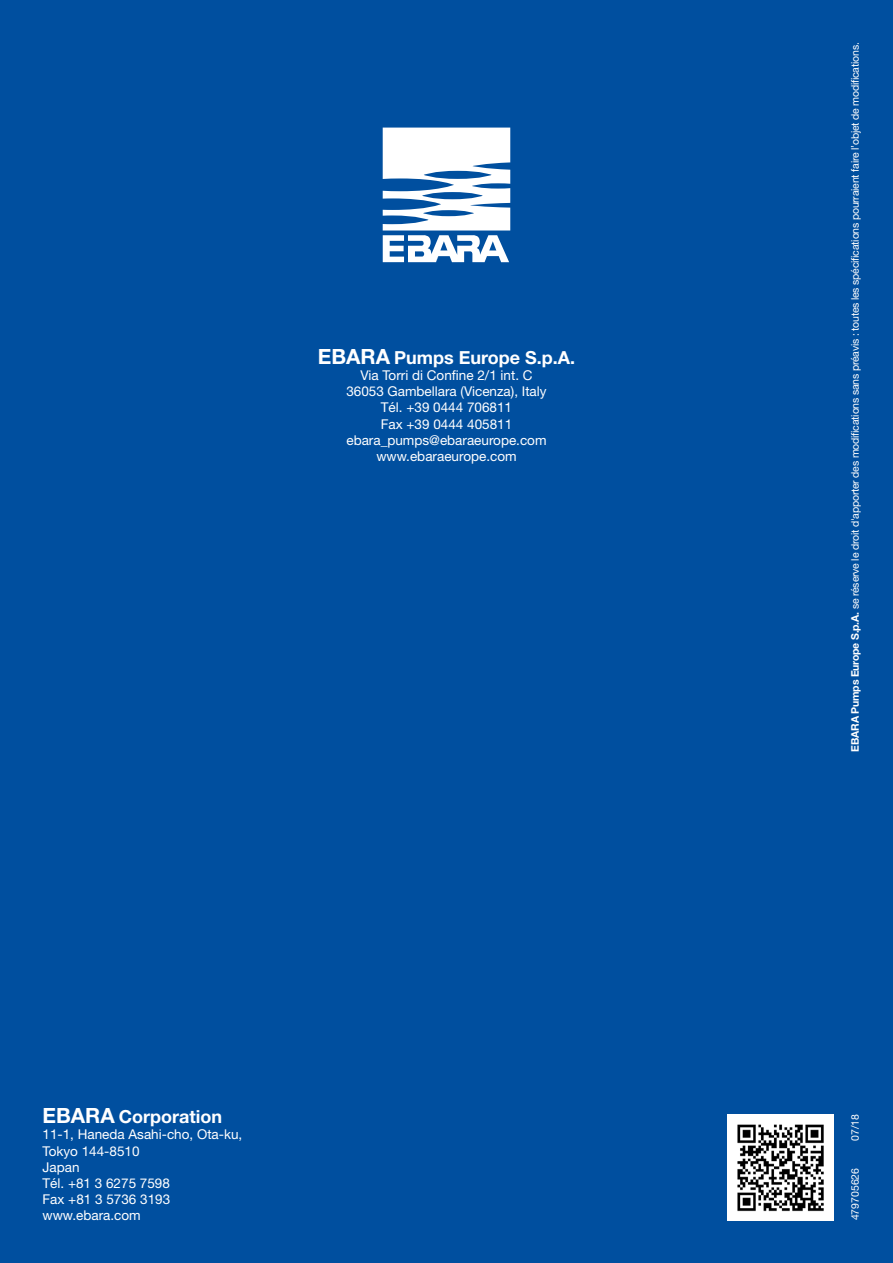
<style>
.page{position:relative;width:893px;height:1263px;background:#004f9f}
.page>*{position:absolute;margin:0;border:0;box-sizing:border-box;transform-origin:0 0}
.t1{font:700 18px "Helvetica Neue";color:#fff}
.t2{font:13.5px/16.2px "Helvetica Neue";color:#fff}
.t3{font:10.5px "Helvetica Neue";letter-spacing:-.02em;color:#fff}
.t4{font:10.5px "Helvetica Neue";color:#fff}
.s1{font-size:21px}
.s2{font-weight:700}
</style>
<div class="page">
<img style="left:727px;top:1114px;width:106px;height:106px">
<svg style="left:383px;top:128px;width:127px;height:134px"></svg>
<h1 class="t1" style="left:318px;top:346px;width:259px"><span class="s1">EBARA</span> Pumps Europe S.p.A.</h1>
<p class="t2" style="left:346px;top:367px;width:202px;text-align:center">Via Torri di Confine 2/1 int. C<br>36053 Gambellara (Vicenza), Italy<br>Tél. +39 0444 706811<br>Fax +39 0444 405811 ebara_pumps@ebaraeurope.com www.ebaraeurope.com</p>
<h1 class="t1" style="left:43px;top:1105px;width:181px"><span class="s1">EBARA</span> Corporation</h1>
<p class="t2" style="left:43px;top:1126px;width:201px">11-1, Haneda Asahi-cho, Ota-ku,<br>Tokyo 144-8510<br>Japan<br>Tél. +81 3 6275 7598<br>Fax +81 3 5736 3193 www.ebara.com</p>
<p class="t3" style="left:849px;top:751px;width:710px;rotate:-90deg"><span class="s2">EBARA Pumps Europe S.p.A.</span> se réserve le droit d'apporter des modifications sans préavis : toutes les spécifications pourraient faire l’objet de modifications.</p>
<p class="t3" style="left:849px;top:1141px;width:28px;rotate:-90deg">07/18</p>
<p class="t4" style="left:849px;top:1220px;width:54px;rotate:-90deg">479705626</p>
</div>
